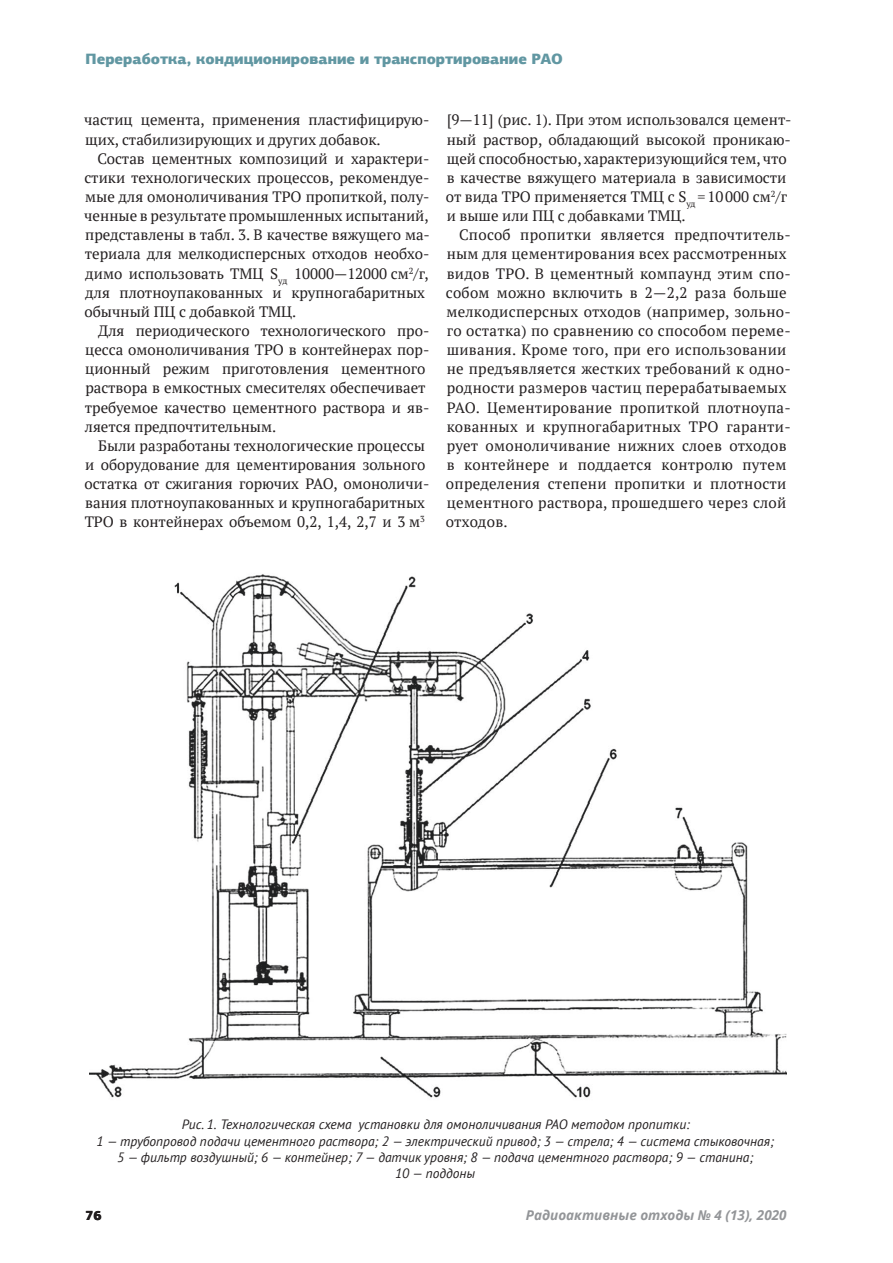
<style>
.page{position:relative;width:893px;height:1263px;background:#fff}
.page>*{position:absolute;margin:0;border:0;box-sizing:border-box;transform-origin:0 0}
.t1{font:15px/19.2px "PT Serif";color:#231f20}
.t2{font:15px/19.2px "PT Serif";letter-spacing:.02em;color:#231f20}
.t3{font:15px "PF Agora Sans Pro Black 2";color:#6197a2}
.t4{font:italic 13.5px/16.2px "PT Sans";color:#231f20;text-align:center}
.t5{font:italic 700 13.5px "Noto Sans";color:#939598}
.t6{font:900 13.5px "PF Agora Sans Pro";color:#231f20}
</style>
<div class="page">
<img style="left:90px;top:574px;width:697px;height:524px">
<p class="t3" style="left:85px;top:49px;width:479px">Переработка, кондиционирование и транспортирование РАО</p>
<p class="t1" style="left:84px;top:110px;width:347px">частиц цемента, применения пластифицирую&shy;щих, стабилизирующих и других добавок.</p>
<p class="t1" style="left:84px;top:149px;width:347px;text-indent:13px">Состав цементных композиций и характери&shy;стики технологических процессов, рекомендуе&shy;мые для омоноличивания ТРО пропиткой, полу&shy;ченные в результате промышленных испытаний, представлены в табл. 3. В качестве вяжущего ма&shy;териала для мелкодисперсных отходов необхо&shy;димо использовать ТМЦ S<sub>уд</sub> 10000—12000 см<sup>2</sup>/г, для плотноупакованных и крупногабаритных обычный ПЦ с добавкой ТМЦ.</p>
<p class="t1" style="left:85px;top:321px;width:346px;text-indent:13px">Для периодического технологического про&shy;цесса омоноличивания ТРО в контейнерах пор&shy;ционный режим приготовления цементного раствора в емкостных смесителях обеспечивает требуемое качество цементного раствора и яв&shy;ляется предпочтительным.</p>
<p class="t1" style="left:85px;top:436px;width:346px;text-indent:14px">Были разработаны технологические процессы и оборудование для цементирования зольного остатка от сжигания горючих РАО, омоноличи&shy;вания плотноупакованных и крупногабаритных ТРО в контейнерах объемом 0,2, 1,4, 2,7 и 3 м<sup>3</sup></p>
<p class="t1" style="left:446px;top:110px;width:347px">[9—11] (рис. 1). При этом использовался цемент&shy;ный раствор, обладающий высокой проникаю&shy;щей способностью, характеризующийся тем, что в качестве вяжущего материала в зависимости от вида ТРО применяется ТМЦ с S<sub>уд</sub> =10000 см<sup>2</sup>/г и выше или ПЦ с добавками ТМЦ.</p>
<p class="t2" style="left:446px;top:225px;width:346px;text-indent:13px">Способ пропитки является предпочтитель&shy;ным для цементирования всех рассмотренных видов ТРО. В цементный компаунд этим спо&shy;собом можно включить в 2—2,2 раза больше мелкодисперсных отходов (например, зольно&shy;го остатка) по сравнению со способом переме&shy;шивания. Кроме того, при его использовании не предъявляется жестких требований к одно&shy;родности размеров частиц перерабатываемых РАО. Цементирование пропиткой плотноупа&shy;кованных и крупногабаритных ТРО гаранти&shy;рует омоноличивание нижних слоев отходов в контейнере и поддается контролю путем определения степени пропитки и плотности цементного раствора, прошедшего через слой отходов.</p>
<p class="t4" style="left:96px;top:1116px;width:679px">Рис. 1. Технологическая схема установки для омоноличивания РАО методом пропитки:<br>1 — трубопровод подачи цементного раствора; 2 — электрический привод; 3 — стрела; 4 — система стыковочная; 5 — фильтр воздушный; 6 — контейнер; 7 — датчик уровня; 8 — подача цементного раствора; 9 — станина;<br>10 — поддоны</p>
<p class="t6" style="left:85px;top:1207px;width:18px">76</p>
<p class="t5" style="left:526px;top:1206px;width:262px">Радиоактивные отходы № 4 (13), 2020</p>
</div>
